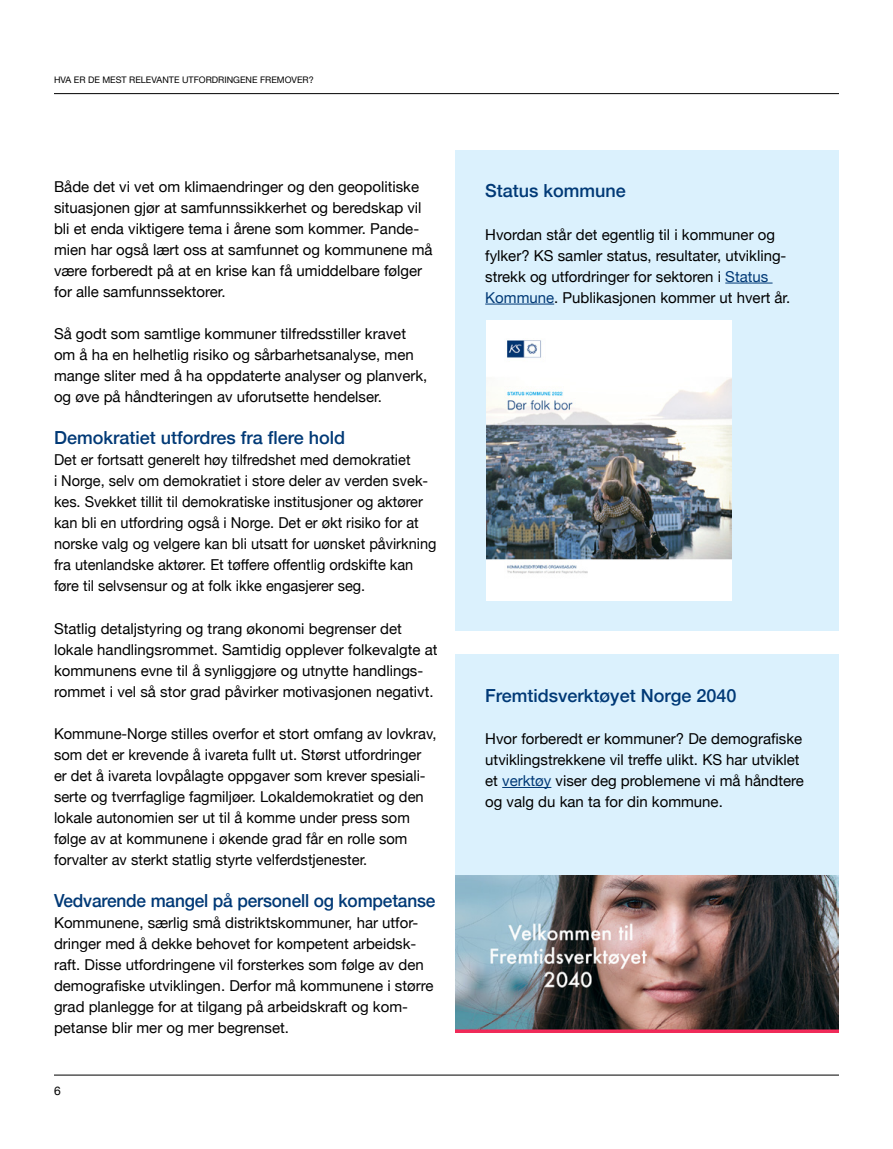
<style>
.page{position:relative;width:893px;height:1149px;background:#fff}
.page>*{position:absolute;margin:0;border:0;box-sizing:border-box;transform-origin:0 0}
.t1{font:500 18px "Helvetica Neue";color:#003976}
.t2{font:500 18px "Helvetica Neue";color:#003976;scale:.96 1}
.t3{font:15px/21px "Helvetica Neue";color:#000}
.t4{font:12px "Helvetica Neue";color:#000}
.t5{font:9px "Helvetica Neue";color:#000}
.s1{color:#003976}
</style>
<div class="page">
<hr style="left:54px;top:1074px;width:785px;height:1px;background:#000">
<hr style="left:54px;top:93px;width:785px;height:1px;background:#000">
<div style="left:455px;top:150px;width:384px;height:480px;background:#dbf1fd"></div>
<hr style="left:725px;top:282px;width:47px;height:1px;background:#003976">
<hr style="left:485px;top:303px;width:69px;height:1px;background:#003976">
<div style="left:455px;top:654px;width:384px;height:378px;background:#dbf1fd"></div>
<hr style="left:502px;top:786px;width:49px;height:1px;background:#003976">
<img style="left:486px;top:320px;width:245px;height:280px">
<img style="left:455px;top:875px;width:384px;height:157px">
<p class="t5" style="left:54px;top:74px;width:261px">HVA ER DE MEST RELEVANTE UTFORDRINGENE FREMOVER?</p>
<p class="t3" style="left:54px;top:177px;width:380px">Både det vi vet om klimaendringer og den geopolitiske situasjonen gjør at samfunnssikkerhet og beredskap vil bli et enda viktigere tema i årene som kommer. Pande&shy;mien har også lært oss at samfunnet og kommunene må være forberedt på at en krise kan få umiddelbare følger for alle samfunnssektorer.</p>
<p class="t3" style="left:54px;top:324px;width:375px">Så godt som samtlige kommuner tilfredsstiller kravet om å ha en helhetlig risiko og sårbarhetsanalyse, men mange sliter med å ha oppdaterte analyser og planverk, og øve på håndteringen av uforutsette hendelser.</p>
<p class="t1" style="left:54px;top:423px;width:293px">Demokratiet utfordres fra flere hold</p>
<p class="t3" style="left:54px;top:450px;width:384px">Det er fortsatt generelt høy tilfredshet med demokratiet<br>i Norge, selv om demokratiet i store deler av verden svek&shy;kes. Svekket tillit til demokratiske institusjoner og aktører kan bli en utfordring også i Norge. Det er økt risiko for at norske valg og velgere kan bli utsatt for uønsket påvirkning fra utenlandske aktører. Et tøffere offentlig ordskifte kan føre til selvsensur og at folk ikke engasjerer seg.</p>
<p class="t3" style="left:54px;top:618px;width:385px">Statlig detaljstyring og trang økonomi begrenser det lokale handlingsrommet. Samtidig opplever folkevalgte at kommunens evne til å synliggjøre og utnytte handlings&shy;rommet i vel så stor grad påvirker motivasjonen negativt.</p>
<p class="t3" style="left:54px;top:723px;width:384px">Kommune-Norge stilles overfor et stort omfang av lovkrav, som det er krevende å ivareta fullt ut. Størst utfordringer er det å ivareta lovpålagte oppgaver som krever spesiali&shy;serte og tverrfaglige fagmiljøer. Lokaldemokratiet og den lokale autonomien ser ut til å komme under press som følge av at kommunene i økende grad får en rolle som forvalter av sterkt statlig styrte velferdstjenester.</p>
<p class="t2" style="left:54px;top:885px;width:399px">Vedvarende mangel på personell og kompetanse</p>
<p class="t3" style="left:54px;top:912px;width:381px">Kommunene, særlig små distriktskommuner, har utfor&shy;dringer med å dekke behovet for kompetent arbeidsk&shy;raft. Disse utfordringene vil forsterkes som følge av den demografiske utviklingen. Derfor må kommunene i større grad planlegge for at tilgang på arbeidskraft og kom&shy;petanse blir mer og mer begrenset.</p>
<p class="t4" style="left:54px;top:1081px;width:8px">6</p>
<p class="t1" style="left:485px;top:176px;width:142px">Status kommune</p>
<p class="t3" style="left:485px;top:224px;width:307px">Hvordan står det egentlig til i kommuner og fylker? KS samler status, resultater, utvikling&shy;strekk og utfordringer for sektoren i <span class="s1">Status Kommune</span>. Publikasjonen kommer ut hvert år.</p>
<p class="t1" style="left:485px;top:680px;width:253px">Fremtidsverktøyet Norge 2040</p>
<p class="t3" style="left:485px;top:728px;width:320px">Hvor forberedt er kommuner? De demografiske utviklingstrekkene vil treffe ulikt. KS har utviklet et <span class="s1">verktøy</span> viser deg problemene vi må håndtere og valg du kan ta for din kommune.</p>
</div>
